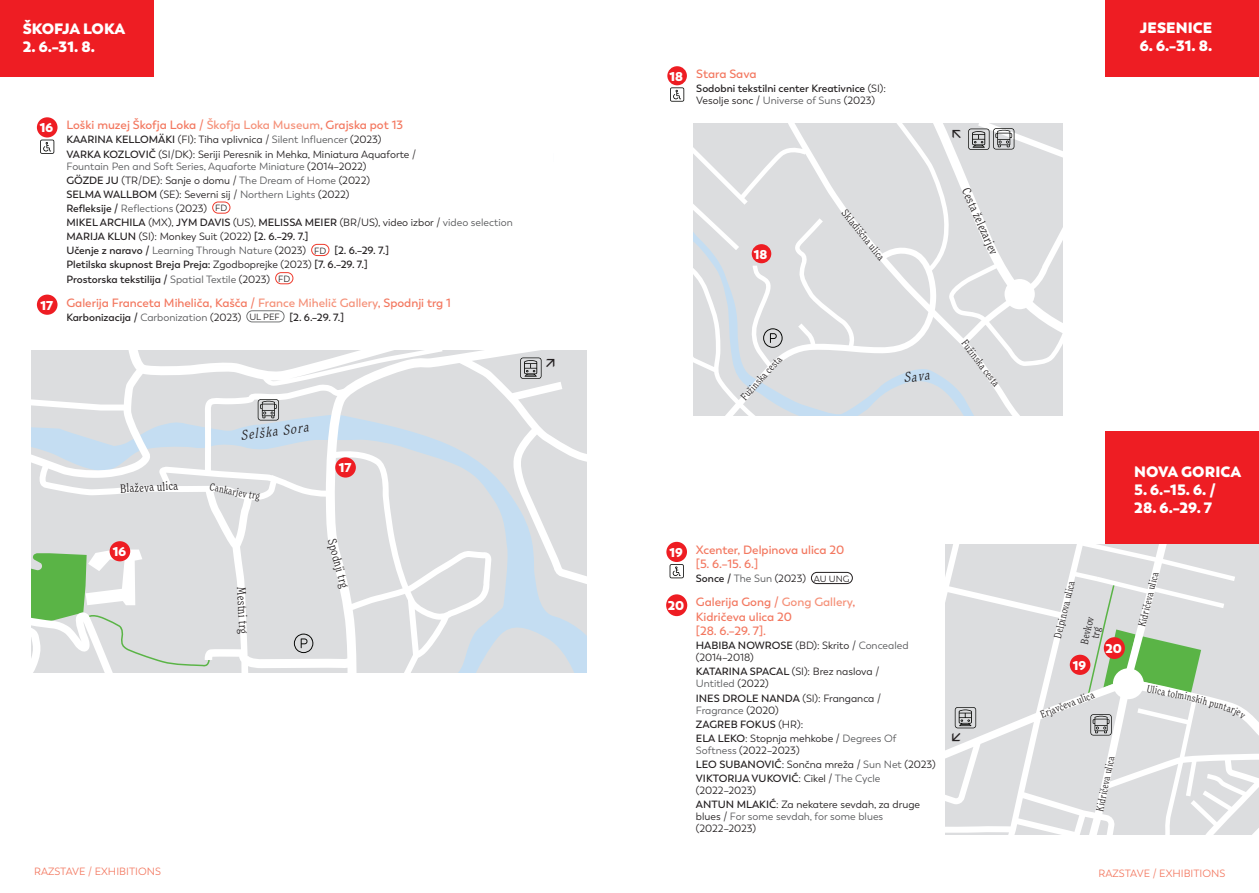
<style>
.page{position:relative;width:1259px;height:893px;background:#fff}
.page>*{position:absolute;margin:0;border:0;box-sizing:border-box;transform-origin:0 0}
.t1{font:800 15px "Boston";color:#fff}
.t2{font:italic 300 condensed 13.5px "New Spirit";color:#231f20}
.t3{font:800 12.75px "Boston";color:#fff}
.t4{font:600 12px/14.4px "Boston";color:#f37860}
.t5{font:300 condensed 12px "New Spirit";color:#231f20}
.t6{font:600 10.5px/14.1px "Boston";color:#231f20}
.t7{font:10.5px/14.1px "Boston";color:#231f20}
.t8{font:10.5px/12px "Boston";color:#57585a}
.t9{font:10.5px "Boston";color:#f37860}
.t10{font:300 condensed 10.5px/9px "New Spirit";color:#231f20;text-align:center}
.t11{font:300 condensed 10.2px "New Spirit";color:#231f20}
.s1{font-weight:800;font-size:12.75px;color:#fff}
.s2{color:#f59179}
.s3{font-weight:600}
.s4{color:#57585a}
.s5{font-weight:400;color:#57585a}
.s6{font-weight:400}
.s7{font-weight:400;font-size:9px}
.s8{color:#231f20}
</style>
<div class="page">
<svg style="left:945px;top:544px;width:314px;height:291px;fill:#dcdddf"></svg>
<svg style="left:31px;top:350px;width:556px;height:323px;background:#dce1e2"></svg>
<svg style="left:1090px;top:714px;width:21px;height:21px"></svg>
<div style="left:1103px;top:637px;width:22px;height:22px;background:#ee1d23;border-radius:50%"></div>
<div style="left:1069px;top:655px;width:21px;height:20px;background:#ee1d23;border-radius:50%"></div>
<div style="left:0;top:0;width:153px;height:76px;background:#ee1d23"></div>
<svg style="left:558px;top:123px;width:505px;height:338px;background:#dfe0e3"></svg>
<div style="left:591px;top:416px;width:578px;height:51px;background:#fff"></div>
<div style="left:751px;top:244px;width:20px;height:19px;background:#ee1d23;border-radius:50%"></div>
<svg style="left:968px;top:128px;width:46px;height:22px"></svg>
<div style="left:554px;top:120px;width:139px;height:230px;background:#fff"></div>
<div style="left:667px;top:66px;width:20px;height:19px;background:#ee1d23;border-radius:50%"></div>
<svg style="left:670px;top:87px;width:14px;height:15px"></svg>
<div style="left:666px;top:542px;width:21px;height:20px;background:#ee1d23;border-radius:50%"></div>
<svg style="left:669px;top:564px;width:15px;height:14px"></svg>
<div style="left:811px;top:572px;width:41px;height:12px;border:1px solid #231f20;border-radius:6px"></div>
<div style="left:666px;top:594px;width:21px;height:22px;background:#ee1d23;border-radius:50%"></div>
<div style="left:1106px;top:0;width:153px;height:76px;background:#ee1d23"></div>
<div style="left:1106px;top:432px;width:153px;height:112px;background:#ee1d23"></div>
<div style="left:37px;top:117px;width:21px;height:20px;background:#ee1d23;border-radius:50%"></div>
<svg style="left:40px;top:140px;width:14px;height:14px"></svg>
<div style="left:212px;top:202px;width:18px;height:11px;border:1px solid #ef3b2d;border-radius:6px"></div>
<div style="left:311px;top:244px;width:18px;height:12px;border:1px solid #ef3b2d;border-radius:6px"></div>
<div style="left:275px;top:272px;width:18px;height:12px;border:1px solid #ef3b2d;border-radius:6px"></div>
<div style="left:37px;top:295px;width:21px;height:20px;background:#ee1d23;border-radius:50%"></div>
<div style="left:247px;top:311px;width:37px;height:11px;border:1px solid #747677;border-radius:6px"></div>
<div style="left:110px;top:541px;width:20px;height:20px;background:#ee1d23;border-radius:50%"></div>
<div style="left:335px;top:457px;width:21px;height:21px;background:#ee1d23;border-radius:50%"></div>
<svg style="left:258px;top:399px;width:21px;height:21px"></svg>
<svg style="left:294px;top:634px;width:19px;height:19px"></svg>
<div style="left:587px;top:328px;width:106px;height:117px;background:#fff"></div>
<div style="left:587px;top:394px;width:26px;height:354px;background:#fff"></div>
<svg style="left:763px;top:328px;width:19px;height:20px"></svg>
<svg style="left:952px;top:707px;width:24px;height:34px"></svg>
<svg style="left:952px;top:130px;width:9px;height:9px"></svg>
<svg style="left:520px;top:358px;width:34px;height:21px"></svg>
<svg style="left:1208px;top:701px;width:37px;height:18px"></svg>
<h1 class="t1" style="left:23px;top:19px;width:104px">ŠKOFJA LOKA</h1>
<h1 class="t1" style="left:23px;top:37px;width:74px">2. 6.–31. 8.</h1>
<p class="t4" style="left:40px;top:118px;width:365px"><span class="s1">16</span> Loški muzej Škofja Loka / <span class="s2">Škofja Loka Museum</span>, Grajska pot 13</p>
<p class="t7" style="left:66px;top:133px;width:351px"><span class="s3">KAARINA KELLOMÄKI</span> (FI): Tiha vplivnica / <span class="s4">Silent Influencer</span> (2023)<br><span class="s3">VARKA KOZLOVIČ</span> (SI/DK): Seriji Peresnik in Mehka, Miniatura Aquaforte /</p>
<p class="t6" style="left:66px;top:159px;width:448px"><span class="s5">Fountain Pen and Soft Series, Aquaforte Miniature</span> <span class="s6">(2014–2022)<br></span>GÖZDE JU <span class="s6">(TR/DE): Sanje o domu /</span> <span class="s5">The Dream of Home</span> <span class="s6">(2022)<br></span>SELMA WALLBOM <span class="s6">(SE): Severni sij /</span> <span class="s5">Northern Lights</span> <span class="s6">(2022)<br></span>Refleksije / <span class="s5">Reflections</span> <span class="s6">(2023)</span> <span class="s7">FD<br></span>MIKEL ARCHILA <span class="s6">(MX),</span> JYM DAVIS <span class="s6">(US),</span> MELISSA MEIER <span class="s6">(BR/US), video izbor /</span> <span class="s5">video selection </span>MARIJA KLUN <span class="s6">(SI): Monkey Suit (2022)</span> [2. 6.–29. 7.]<br>Učenje z naravo / <span class="s5">Learning Through Nature</span> <span class="s6">(2023)</span> <span class="s7">FD</span> [2. 6.–29. 7.]<br>Pletilska skupnost Breja Preja: <span class="s6">Zgodboprejke (2023)</span> [7. 6.–29. 7.]<br>Prostorska tekstilija / <span class="s5">Spatial Textile</span> <span class="s6">(2023)</span> <span class="s7">FD</span></p>
<p class="t4" style="left:40px;top:295px;width:412px"><span class="s1">17</span> Galerija Franceta Miheliča, Kašča / <span class="s2">France Mihelič Gallery</span>, Spodnji trg 1</p>
<p class="t6" style="left:66px;top:310px;width:279px">Karbonizacija / <span class="s5">Carbonization</span> <span class="s6">(2023)</span> <span class="s7">UL PEF</span> [2. 6.–29. 7.]</p>
<p class="t2" style="left:239px;top:427px;width:70px;rotate:-7deg">Selška Sora</p>
<p class="t5" style="left:120px;top:481px;width:59px;rotate:-3deg">Blaževa ulica</p>
<p class="t11" style="left:211px;top:480px;width:52px;rotate:11deg">Cankarjev trg</p>
<p class="t3" style="left:113px;top:544px;width:15px">16</p>
<p class="t5" style="left:249px;top:587px;width:48px;rotate:87deg">Mestni trg</p>
<p class="t3" style="left:339px;top:460px;width:14px">17</p>
<p class="t5" style="left:339px;top:537px;width:52px;rotate:75deg">Spodnji trg</p>
<p class="t4" style="left:669px;top:67px;width:88px"><span class="s1">18</span> Stara Sava</p>
<p class="t6" style="left:696px;top:83px;width:191px;line-height:12px">Sodobni tekstilni center Kreativnice <span class="s6">(SI):<br>Vesolje sonc /</span> <span class="s5">Universe of Suns</span> <span class="s6">(2023)</span></p>
<p class="t3" style="left:754px;top:246px;width:15px">18</p>
<p class="t11" style="left:738px;top:394px;width:57px;rotate:-48deg">Fužinska cesta</p>
<p class="t11" style="left:849px;top:207px;width:63px;rotate:51deg">Skladiščna ulica</p>
<p class="t5" style="left:972px;top:185px;width:73px;rotate:66deg">Cesta železarjev</p>
<p class="t2" style="left:902px;top:369px;width:28px;rotate:-7deg">Sava</p>
<p class="t11" style="left:969px;top:337px;width:57px;rotate:53deg">Fužinska cesta</p>
<p class="t4" style="left:696px;top:543px;width:150px;text-indent:-26px"><span class="s1">19</span> Xcenter, Delpinova ulica 20 [5. 6.–15. 6.]</p>
<p class="t6" style="left:696px;top:572px;width:155px">Sonce / <span class="s5">The Sun</span> <span class="s6">(2023)</span> <span class="s7">AU UNG</span></p>
<p class="t4" style="left:696px;top:595px;width:161px;text-indent:-28px"><span class="s1">20</span> Galerija Gong / <span class="s2">Gong Gallery</span>,<br>Kidričeva ulica 20<br>[28. 6.–29. 7].</p>
<p class="t7" style="left:696px;top:640px;width:214px;line-height:12px"><span class="s3">HABIBA NOWROSE</span> (BD): Skrito / <span class="s4">Concealed </span>(2014–2018)</p>
<p class="t7" style="left:696px;top:666px;width:185px;line-height:12px"><span class="s3">KATARINA SPACAL</span> (SI): Brez naslova /<br><span class="s4">Untitled</span> (2022)</p>
<p class="t7" style="left:696px;top:692px;width:187px;line-height:12px"><span class="s3">INES DROLE NANDA</span> (SI): Franganca /<br><span class="s4">Fragrance</span> (2020)</p>
<p class="t7" style="left:696px;top:717px;width:202px"><span class="s3">ZAGREB FOKUS</span> (HR):<br><span class="s3">ELA LEKO</span>: Stopnja mehkobe / <span class="s4">Degrees Of</span></p>
<p class="t7" style="left:696px;top:743px;width:241px"><span class="s4">Softness</span> (2022–2023)<br><span class="s3">LEO SUBANOVIĆ</span>: Sončna mreža / <span class="s4">Sun Net</span> (2023)<br><span class="s3">VIKTORIJA VUKOVIĆ</span>: Cikel / <span class="s4">The Cycle</span></p>
<p class="t7" style="left:696px;top:783px;width:226px">(2022–2023)<br><span class="s3">ANTUN MLAKIĆ</span>: Za nekatere sevdah, za druge</p>
<p class="t8" style="left:696px;top:811px;width:189px"><span class="s8">blues /</span> For some sevdah, for some blues <span class="s8">(2022–2023)</span></p>
<h1 class="t1" style="left:1140px;top:18px;width:74px">JESENICE</h1>
<h1 class="t1" style="left:1140px;top:36px;width:74px">6. 6.–31. 8.</h1>
<h1 class="t1" style="left:1134px;top:462px;width:109px">NOVA GORICA</h1>
<h1 class="t1" style="left:1134px;top:480px;width:83px">5. 6.–15. 6. /</h1>
<h1 class="t1" style="left:1134px;top:498px;width:79px">28. 6.–29. 7</h1>
<p class="t11" style="left:1051px;top:636px;width:60px;rotate:-76deg">Delpinova ulica</p>
<p class="t10" style="left:1079px;top:643px;width:30px;rotate:-77deg">Bevkov trg</p>
<p class="t3" style="left:1105px;top:640px;width:18px">20</p>
<p class="t3" style="left:1072px;top:657px;width:15px">19</p>
<p class="t11" style="left:1038px;top:709px;width:58px;rotate:-21deg">Erjavčeva ulica</p>
<p class="t11" style="left:1093px;top:809px;width:58px;rotate:-78deg">Kidričeva ulica</p>
<p class="t11" style="left:1135px;top:625px;width:58px;rotate:-76deg">Kidričeva ulica</p>
<p class="t11" style="left:1148px;top:682px;width:47px;rotate:11deg">Ulica tolmin</p>
<p class="t11" style="left:1193px;top:691px;width:17px;rotate:15deg">skih</p>
<p class="t9" style="left:34px;top:865px;width:128px">RAZSTAVE / EXHIBITIONS</p>
<p class="t9" style="left:1098px;top:867px;width:128px">RAZSTAVE / EXHIBITIONS</p>
</div>
